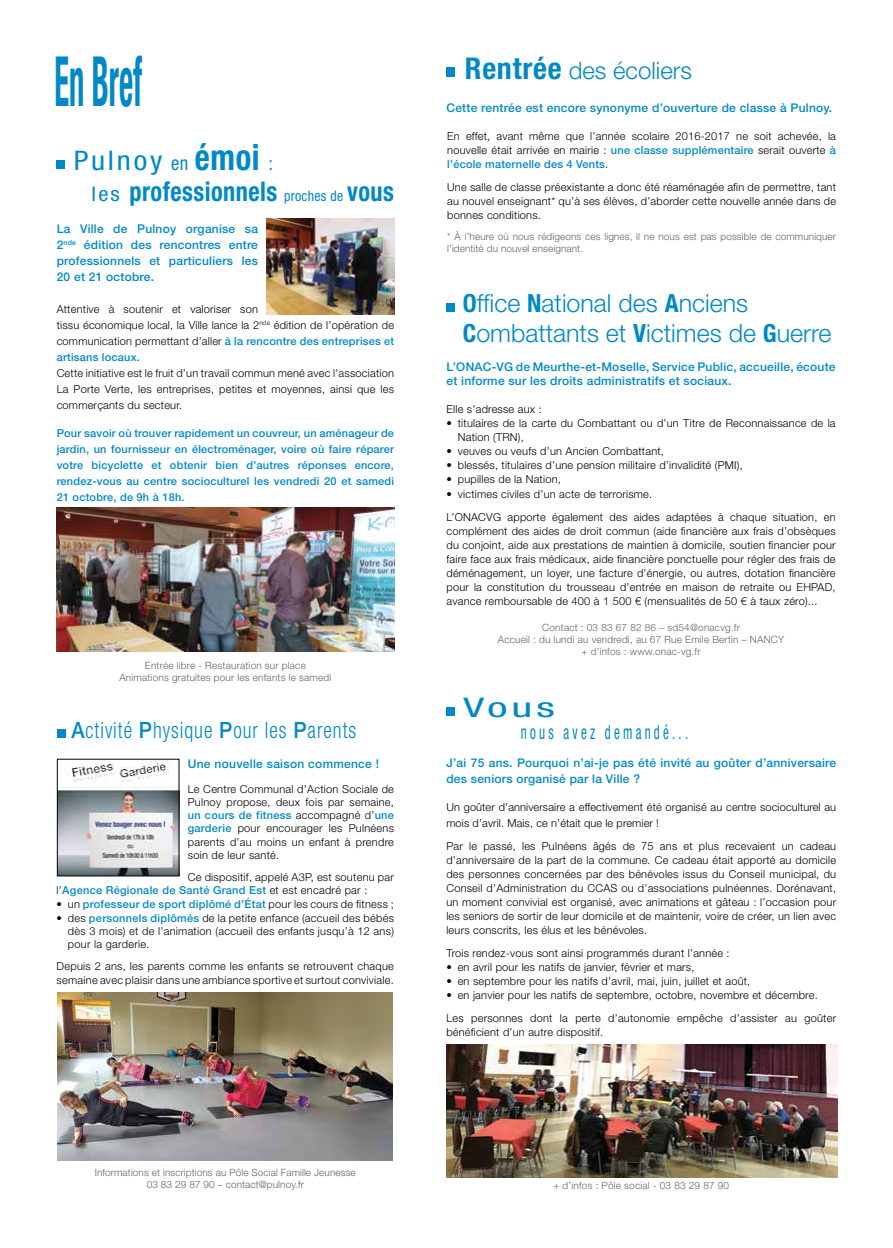
<style>
.page{position:relative;width:893px;height:1248px;background:#fff}
.page>*{position:absolute;margin:0;border:0;box-sizing:border-box;transform-origin:0 0}
.t1{font:700 condensed 69.3px "Helvetica Neue LT";color:#0089c6;scale:.44 1}
.t2{font:700 condensed 27px "Helvetica Neue LT";letter-spacing:.02em;color:#0089c6;scale:.9 1}
.t3{font:condensed 27px "Helvetica Neue LT";letter-spacing:.09em;color:#0089c6;scale:1.13 1}
.t4{font:condensed 27px "Helvetica Neue LT";letter-spacing:.09em;color:#0089c6;scale:1.67 1}
.t5{font:300 25px/30px "Helvetica Neue LT";color:#0089c6}
.t6{font:300 24px "Helvetica Neue LT";color:#0089c6}
.t7{font:300 condensed 22.5px "Helvetica Neue LT";letter-spacing:.05em;color:#0089c6;scale:.88 1}
.t8{font:condensed 19.5px "Helvetica Neue LT";letter-spacing:.25em;color:#0089c6;scale:.67 1}
.t9{font:500 12px/16px "Helvetica Neue LT";letter-spacing:.02em;color:#0089c6}
.t10{font:300 11px/14px "Helvetica Neue LT";letter-spacing:.02em;color:#000}
.t11{font:500 11px/16px "Helvetica Neue LT";letter-spacing:.02em;color:#0089c6;text-align:justify}
.t12{font:300 10px/12px "Helvetica Neue LT";letter-spacing:.02em;color:#636466;text-align:center}
.s1{font-size:19.5px}
.s2{font-weight:700;font-size:36px}
.s3{font-weight:400;font-size:20.2px}
.s4{font-weight:400;font-size:14.6px}
.s5{font-weight:500;color:#0089c6}
.s6{font-weight:500;font-stretch:normal}
.s7{font-weight:300;color:#000}
.s8{font-weight:700;font-stretch:condensed;font-size:30px}
.s9{font-weight:700;font-stretch:condensed}
</style>
<div class="page">
<div style="left:446px;top:303px;width:9px;height:9px;background:#0089c6"></div>
<div style="left:57px;top:729px;width:9px;height:9px;background:#0089c6"></div>
<img style="left:59px;top:760px;width:118px;height:114px">
<div style="left:57px;top:758px;width:122px;height:118px;border:1px solid #000"></div>
<img style="left:58px;top:992px;width:335px;height:168px">
<div style="left:446px;top:68px;width:9px;height:9px;background:#0089c6"></div>
<div style="left:57px;top:160px;width:8px;height:9px;background:#0089c6"></div>
<img style="left:266px;top:218px;width:128px;height:96px">
<div style="left:446px;top:707px;width:9px;height:9px;background:#0089c6"></div>
<img style="left:446px;top:1044px;width:391px;height:133px">
<img style="left:57px;top:507px;width:337px;height:145px">
<h1 class="t1" style="left:55px;top:40px;width:201px">En Bref</h1>
<h2 class="t3" style="left:74px;top:145px;width:178px">Pulnoy <span class="s1">en</span> <span class="s2">émoi</span> <span class="s1">:</span></h2>
<h2 class="t2" style="left:92px;top:175px;width:337px"><span class="s3">les</span> professionnels <span class="s4">proches de</span> vous</h2>
<p class="t9" style="left:57px;top:220px;width:203px;text-align:justify">La Ville de Pulnoy organise sa 2<sup>nde</sup> édition des rencontres entre professionnels et particuliers les 20 et 21 octobre.</p>
<p class="t10" style="left:57px;top:301px;width:339px;line-height:16px">Attentive à soutenir et valoriser son<br>tissu économique local, la Ville lance la 2<sup>nde</sup> édition de l’opération de communication permettant d’aller <span class="s5">à la rencontre des entreprises et artisans locaux.</span></p>
<p class="t10" style="left:57px;top:365px;width:339px;line-height:16px;text-align:justify">Cette initiative est le fruit d’un travail commun mené avec l’association La Porte Verte, les entreprises, petites et moyennes, ainsi que les commerçants du secteur.</p>
<p class="t11" style="left:57px;top:425px;width:339px">Pour savoir où trouver rapidement un couvreur, un aménageur de jardin, un fournisseur en électroménager, voire où faire réparer votre bicyclette et obtenir bien d’autres réponses encore, rendez-vous au centre socioculturel les vendredi 20 et samedi 21 octobre, de 9h à 18h.</p>
<p class="t12" style="left:119px;top:659px;width:213px">Entrée libre - Restauration sur place<br>Animations gratuites pour les enfants le samedi</p>
<h3 class="t7" style="left:71px;top:717px;width:325px"><span class="s6">A</span>ctivité <span class="s6">P</span>hysique <span class="s6">P</span>our les <span class="s6">P</span>arents</h3>
<p class="t9" style="left:188px;top:755px;width:193px">Une nouvelle saison commence !</p>
<p class="t10" style="left:188px;top:782px;width:208px;line-height:13.2px;text-align:justify">Le Centre Communal d’Action Sociale de Pulnoy propose, deux fois par semaine, <span class="s5">un cours de fitness</span> accompagné d’<span class="s5">une garderie</span> pour encourager les Pulnéens parents d’au moins un enfant à prendre soin de leur santé.</p>
<p class="t10" style="left:57px;top:870px;width:339px;line-height:13.2px;text-indent:131px">Ce dispositif, appelé A3P, est soutenu par l’<span class="s5">Agence Régionale de Santé Grand Est</span> et est encadré par :</p>
<p class="t11" style="left:57px;top:895px;width:339px"><span class="s7">• un</span> professeur de sport diplômé d’État <span class="s7">pour les cours de fitness ;</span></p>
<p class="t10" style="left:68px;top:910px;width:328px;line-height:13.2px;text-align:justify;text-indent:-11px">• des <span class="s5">personnels diplômés</span> de la petite enfance (accueil des bébés dès 3 mois) et de l’animation (accueil des enfants jusqu’à 12 ans) pour la garderie.</p>
<p class="t10" style="left:57px;top:959px;width:339px;line-height:13.2px">Depuis 2 ans, les parents comme les enfants se retrouvent chaque semaine avec plaisir dans une ambiance sportive et surtout conviviale.</p>
<p class="t12" style="left:95px;top:1165px;width:262px">Informations et inscriptions au Pôle Social Famille Jeunesse<br>03 83 29 87 90 – contact@pulnoy.fr</p>
<h3 class="t6" style="left:465px;top:56px;width:228px"><span class="s8">Rentrée</span> des écoliers</h3>
<p class="t9" style="left:446px;top:100px;width:387px">Cette rentrée est encore synonyme d’ouverture de classe à Pulnoy.</p>
<p class="t10" style="left:447px;top:129px;width:390px;text-align:justify">En effet, avant même que l’année scolaire 2016-2017 ne soit achevée, la nouvelle était arrivée en mairie : <span class="s5">une classe supplémentaire</span> serait ouverte <span class="s5">à l’école maternelle des 4 Vents</span>.</p>
<p class="t10" style="left:447px;top:180px;width:390px;text-align:justify">Une salle de classe préexistante a donc été réaménagée afin de permettre, tant au nouvel enseignant* qu’à ses élèves, d’aborder cette nouvelle année dans de bonnes conditions.</p>
<p class="t12" style="left:447px;top:230px;width:390px;text-align:left">* À l’heure où nous rédigeons ces lignes, il ne nous est pas possible de communiquer l’identité du nouvel enseignant.</p>
<h3 class="t5" style="left:463px;top:287px;width:370px"><span class="s9">O</span>ffice <span class="s9">N</span>ational des <span class="s9">A</span>nciens<br><span class="s9">C</span>ombattants et <span class="s9">V</span>ictimes de <span class="s9">G</span>uerre</h3>
<p class="t9" style="left:446px;top:360px;width:391px;line-height:14px">L’ONAC-VG de Meurthe-et-Moselle, Service Public, accueille, écoute et informe sur les droits administratifs et sociaux.</p>
<p class="t10" style="left:446px;top:402px;width:97px">Elle s’adresse aux :</p>
<p class="t10" style="left:458px;top:416px;width:379px;text-indent:-11px">• titulaires de la carte du Combattant ou d’un Titre de Reconnaissance de la<br>Nation (TRN),</p>
<p class="t10" style="left:446px;top:444px;width:219px">• veuves ou veufs d’un Ancien Combattant,</p>
<p class="t10" style="left:446px;top:458px;width:298px">• blessés, titulaires d’une pension militaire d’invalidité (PMI),</p>
<p class="t10" style="left:446px;top:472px;width:116px">• pupilles de la Nation,</p>
<p class="t10" style="left:446px;top:482px;width:391px;line-height:23px">• victimes civiles d’un acte de terrorisme.<br>L’ONACVG apporte également des aides adaptées à chaque situation, en</p>
<p class="t10" style="left:446px;top:523px;width:391px;text-align:justify">complément des aides de droit commun (aide financière aux frais d’obsèques du conjoint, aide aux prestations de maintien à domicile, soutien financier pour faire face aux frais médicaux, aide financière ponctuelle pour régler des frais de déménagement, un loyer, une facture d’énergie, ou autres, dotation financière pour la constitution du trousseau d’entrée en maison de retraite ou EHPAD, avance remboursable de 400 à 1 500 € (mensualités de 50 € à taux zéro)...</p>
<p class="t12" style="left:498px;top:620px;width:288px">Contact : 03 83 67 82 86 – sd54@onacvg.fr<br>Accueil : du lundi au vendredi, au 67 Rue Emile Bertin – NANCY + d’infos : www.onac-vg.fr</p>
<h2 class="t4" style="left:463px;top:692px;width:56px">Vous</h2>
<h3 class="t8" style="left:521px;top:720px;width:251px">nous avez demandé...</h3>
<p class="t9" style="left:446px;top:754px;width:391px">J’ai 75 ans. Pourquoi n’ai-je pas été invité au goûter d’anniversaire des seniors organisé par la Ville ?</p>
<p class="t10" style="left:446px;top:799px;width:391px;line-height:16px">Un goûter d’anniversaire a effectivement été organisé au centre socioculturel au mois d’avril. Mais, ce n’était que le premier !</p>
<p class="t10" style="left:446px;top:839px;width:391px;text-align:justify">Par le passé, les Pulnéens âgés de 75 ans et plus recevaient un cadeau d’anniversaire de la part de la commune. Ce cadeau était apporté au domicile des personnes concernées par des bénévoles issus du Conseil municipal, du Conseil d’Administration du CCAS ou d’associations pulnéennes. Dorénavant, un moment convivial est organisé, avec animations et gâteau : l’occasion pour les seniors de sortir de leur domicile et de maintenir, voire de créer, un lien avec leurs conscrits, les élus et les bénévoles.</p>
<p class="t10" style="left:446px;top:946px;width:285px">Trois rendez-vous sont ainsi programmés durant l’année :</p>
<p class="t10" style="left:446px;top:960px;width:250px">• en avril pour les natifs de janvier, février et mars,</p>
<p class="t10" style="left:446px;top:974px;width:305px">• en septembre pour les natifs d’avril, mai, juin, juillet et août,</p>
<p class="t10" style="left:446px;top:983px;width:391px;line-height:23px">• en janvier pour les natifs de septembre, octobre, novembre et décembre.<br>Les personnes dont la perte d’autonomie empêche d’assister au goûter</p>
<p class="t10" style="left:446px;top:1025px;width:158px">bénéficient d’un autre dispositif.</p>
<p class="t12" style="left:553px;top:1179px;width:177px">+ d’infos : Pôle social - 03 83 29 87 90</p>
</div>
